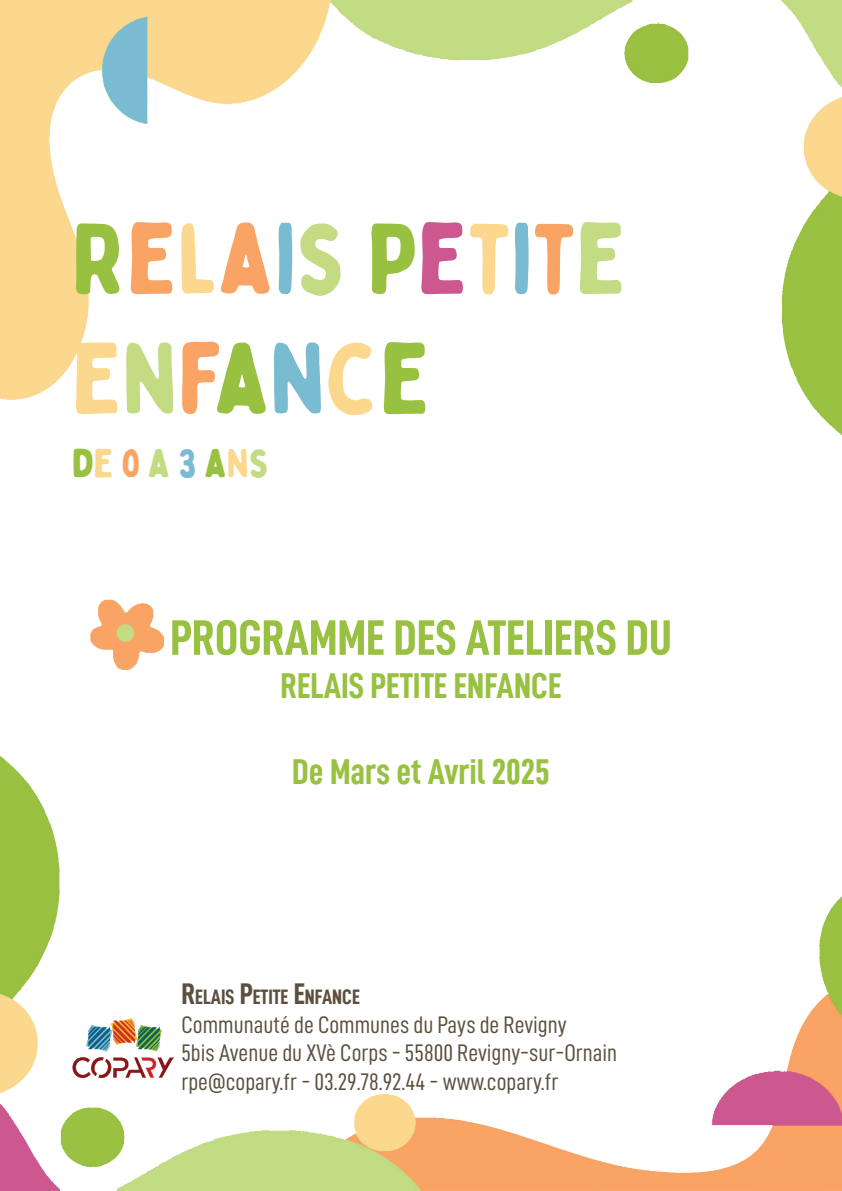
<style>
.page{position:relative;width:842px;height:1191px;background:#fff}
.page>*{position:absolute;margin:0;border:0;box-sizing:border-box;transform-origin:0 0}
.t1{font:100px/120px "Bobby Jones Soft";color:#99c141}
.t2{font:50px "D DIN Condensed Bold";color:#99c141}
.t3{font:40px "Bobby Jones Soft";letter-spacing:.1em;color:#99c141}
.t4{font:36px "D DIN Condensed Bold";color:#99c141}
.t5{font:24px/28.8px "D DIN Condensed";color:#5c4f3e}
.t6{font:21px "D DIN Condensed Bold";color:#5c4f3e}
.s1{color:#f9a464}
.s2{color:#fbd88e}
.s3{color:#79bbd1}
.s4{color:#c3dc84}
.s5{color:#cc588f}
.s6{font-size:30px}
</style>
<div class="page">
<img style="left:0;top:0;width:842px;height:1190px">
<img style="left:90px;top:600px;width:74px;height:70px">
<img style="left:72px;top:1017px;width:101px;height:60px">
<h1 class="t1" style="left:72px;top:200px;width:556px">R<span class="s1">E</span><span class="s2">L</span><span class="s1">A</span><span class="s3">I</span><span class="s4">S</span> P<span class="s5">E</span><span class="s2">T</span><span class="s3">I</span><span class="s1">T</span><span class="s4">E<br></span><span class="s2">E</span><span class="s4">N</span><span class="s1">F</span>A<span class="s3">N</span><span class="s2">C</span>E</h1>
<h3 class="t3" style="left:72px;top:438px;width:199px">D<span class="s2">E</span><span class="s1">0</span> <span class="s4">A</span><span class="s3">3</span>A<span class="s2">N</span><span class="s4">S</span></h3>
<h2 class="t2" style="left:170px;top:610px;width:503px">PROGRAMME DES ATELIERS DU</h2>
<h3 class="t4" style="left:280px;top:666px;width:282px">RELAIS PETITE ENFANCE</h3>
<h3 class="t4" style="left:292px;top:752px;width:259px">De Mars et Avril 2025</h3>
<p class="t6" style="left:181px;top:985px;width:180px"><span class="s6">R</span>ELAIS <span class="s6">P</span>ETITE <span class="s6">E</span>NFANCE</p>
<p class="t5" style="left:181px;top:1009px;width:437px">Communauté de Communes du Pays de Revigny<br>5bis Avenue du XVè Corps - 55800 Revigny-sur-Ornain rpe@copary.fr - 03.29.78.92.44 - www.copary.fr</p>
</div>
